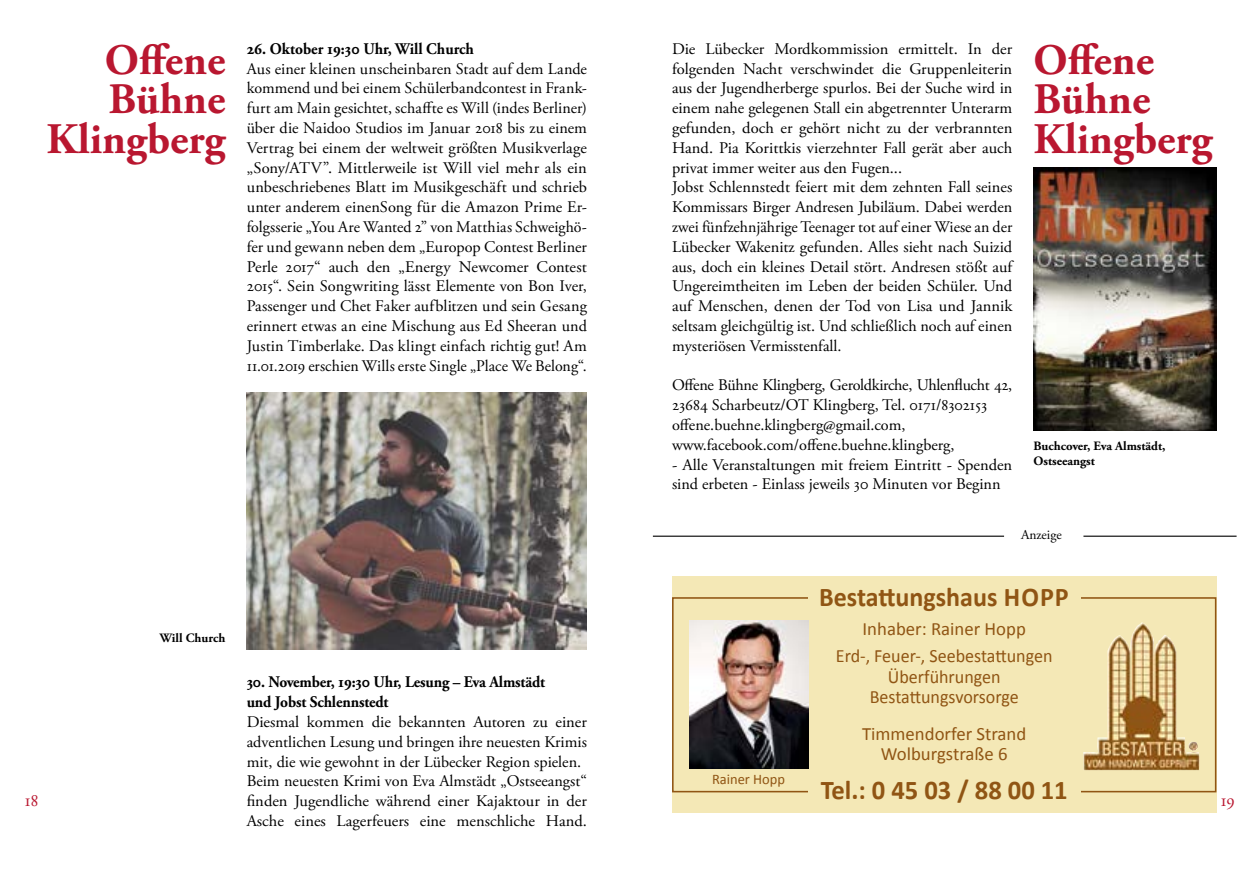
<style>
.page{position:relative;width:1259px;height:893px;background:#fff}
.page>*{position:absolute;margin:0;border:0;box-sizing:border-box;transform-origin:0 0}
.t1{font:700 43.5px/39.6px "Adobe Garamond Pro";color:#b91730;text-align:right}
.t2{font:700 27.15px "Calibri";color:#905514;scale:.96 1}
.t3{font:700 27.15px "Calibri";color:#905514}
.t4{font:18.75px/26.8px "Calibri";color:#905514;text-align:center}
.t5{font:18.75px/20.9px "Calibri";color:#905514;text-align:center;scale:.96 1}
.t6{font:17.7px "Adobe Garamond Pro";color:#b91730}
.t7{font:16.2px/19.8px "Adobe Garamond Pro";color:#000}
.t8{font:700 16.2px/19.8px "Adobe Garamond Pro";letter-spacing:-.01em;color:#000;scale:.95 1}
.t9{font:14.55px "Calibri";color:#905514}
.t10{font:13.5px "Adobe Garamond Pro";color:#000}
.t11{font:700 12.75px/15.3px "Adobe Garamond Pro";color:#000}
</style>
<div class="page">
<img style="left:247px;top:392px;width:340px;height:257px">
<img style="left:1033px;top:168px;width:183px;height:262px">
<div style="left:672px;top:576px;width:544px;height:237px;background:#f4e8b6"></div>
<div style="left:672px;top:597px;width:544px;height:195px;border:2px solid #905514"></div>
<div style="left:808px;top:596px;width:272px;height:7px;background:#f4e8b6"></div>
<div style="left:808px;top:788px;width:272px;height:7px;background:#f4e8b6"></div>
<img style="left:690px;top:621px;width:118px;height:148px">
<img style="left:1083px;top:622px;width:116px;height:148px">
<hr style="left:653px;top:536px;width:351px;height:1px;background:#000">
<hr style="left:1083px;top:536px;width:153px;height:1px;background:#000">
<h1 class="t1" style="left:47px;top:41px;width:180px">Offene<br>Bühne<br>Klingberg</h1>
<p class="t8" style="left:247px;top:39px;width:241px">26. Oktober 19:30 Uhr, Will Church</p>
<p class="t7" style="left:247px;top:59px;width:342px;text-align:justify">Aus einer kleinen unscheinbaren Stadt auf dem Lande kommend und bei einem Schülerbandcontest in Frank&shy;furt am Main gesichtet, schaffte es Will (indes Berliner) über die Naidoo Studios im Januar 2018 bis zu einem Vertrag bei einem der weltweit größten Musikverlage „Sony/ATV”. Mittlerweile ist Will viel mehr als ein unbeschriebenes Blatt im Musikgeschäft und schrieb unter anderem einenSong für die Amazon Prime Er&shy;folgsserie „You Are Wanted 2” von Matthias Schweighö&shy;fer und gewann neben dem „Europop Contest Berliner Perle 2017“ auch den „Energy Newcomer Contest 2015“. Sein Songwriting lässt Elemente von Bon Iver, Passenger und Chet Faker aufblitzen und sein Gesang erinnert etwas an eine Mischung aus Ed Sheeran und Justin Timberlake. Das klingt einfach richtig gut! Am 11.01.2019 erschien Wills erste Single „Place We Belong“.</p>
<p class="t7" style="left:672px;top:39px;width:342px">Die Lübecker Mordkommission ermittelt. In der folgenden Nacht verschwindet die Gruppenleiterin aus der Jugendherberge spurlos. Bei der Suche wird in einem nahe gelegenen Stall ein abgetrennter Unterarm gefunden, doch er gehört nicht zu der verbrannten Hand. Pia Korittkis vierzehnter Fall gerät aber auch privat immer weiter aus den Fugen...<br>Jobst Schlennstedt feiert mit dem zehnten Fall seines Kommissars Birger Andresen Jubiläum. Dabei werden zwei fünfzehnjährige Teenager tot auf einer Wiese an der Lübecker Wakenitz gefunden. Alles sieht nach Suizid aus, doch ein kleines Detail stört. Andresen stößt auf Ungereimtheiten im Leben der beiden Schüler. Und auf Menschen, denen der Tod von Lisa und Jannik seltsam gleichgültig ist. Und schließlich noch auf einen mysteriösen Vermisstenfall.</p>
<p class="t7" style="left:672px;top:376px;width:342px">Offene Bühne Klingberg, Geroldkirche, Uhlenflucht 42, 23684 Scharbeutz/OT Klingberg, Tel. 0171/8302153 offene.buehne.klingberg@gmail.com, www.facebook.com/offene.buehne.klingberg,</p>
<p class="t7" style="left:672px;top:455px;width:342px">- Alle Veranstaltungen mit freiem Eintritt - Spenden sind erbeten - Einlass jeweils 30 Minuten vor Beginn</p>
<h1 class="t1" style="left:1033px;top:41px;width:180px;text-align:left">Offene<br>Bühne<br>Klingberg</h1>
<p class="t11" style="left:1033px;top:438px;width:133px">Buchcover, Eva Almstädt,<br>Ostseeangst</p>
<p class="t10" style="left:1021px;top:526px;width:42px">Anzeige</p>
<h2 class="t2" style="left:819px;top:580px;width:261px">Bestattungshaus Hopp</h2>
<p class="t4" style="left:836px;top:615px;width:218px">Inhaber: Rainer Hopp<br>Erd-, Feuer-, Seebestattungen</p>
<p class="t5" style="left:869px;top:666px;width:157px">Überführungen<br>Bestattungsvorsorge</p>
<p class="t4" style="left:862px;top:723px;width:166px;line-height:20.9px">Timmendorfer Strand<br>Wolburgstraße 6</p>
<h2 class="t3" style="left:820px;top:773px;width:249px">Tel.: 0 45 03 / 88 00 11</h2>
<p class="t11" style="left:160px;top:630px;width:67px">Will Church</p>
<p class="t8" style="left:247px;top:673px;width:316px">30. November, 19:30 Uhr, Lesung – Eva Almstädt und Jobst Schlennstedt</p>
<p class="t7" style="left:247px;top:713px;width:342px">Diesmal kommen die bekannten Autoren zu einer adventlichen Lesung und bringen ihre neuesten Krimis mit, die wie gewohnt in der Lübecker Region spielen.<br>Beim neuesten Krimi von Eva Almstädt „Ostseeangst“ finden Jugendliche während einer Kajaktour in der Asche eines Lagerfeuers eine menschliche Hand.</p>
<p class="t9" style="left:712px;top:770px;width:75px">Rainer Hopp</p>
<p class="t6" style="left:25px;top:790px;width:15px">18</p>
<p class="t6" style="left:1220px;top:790px;width:16px">19</p>
</div>
